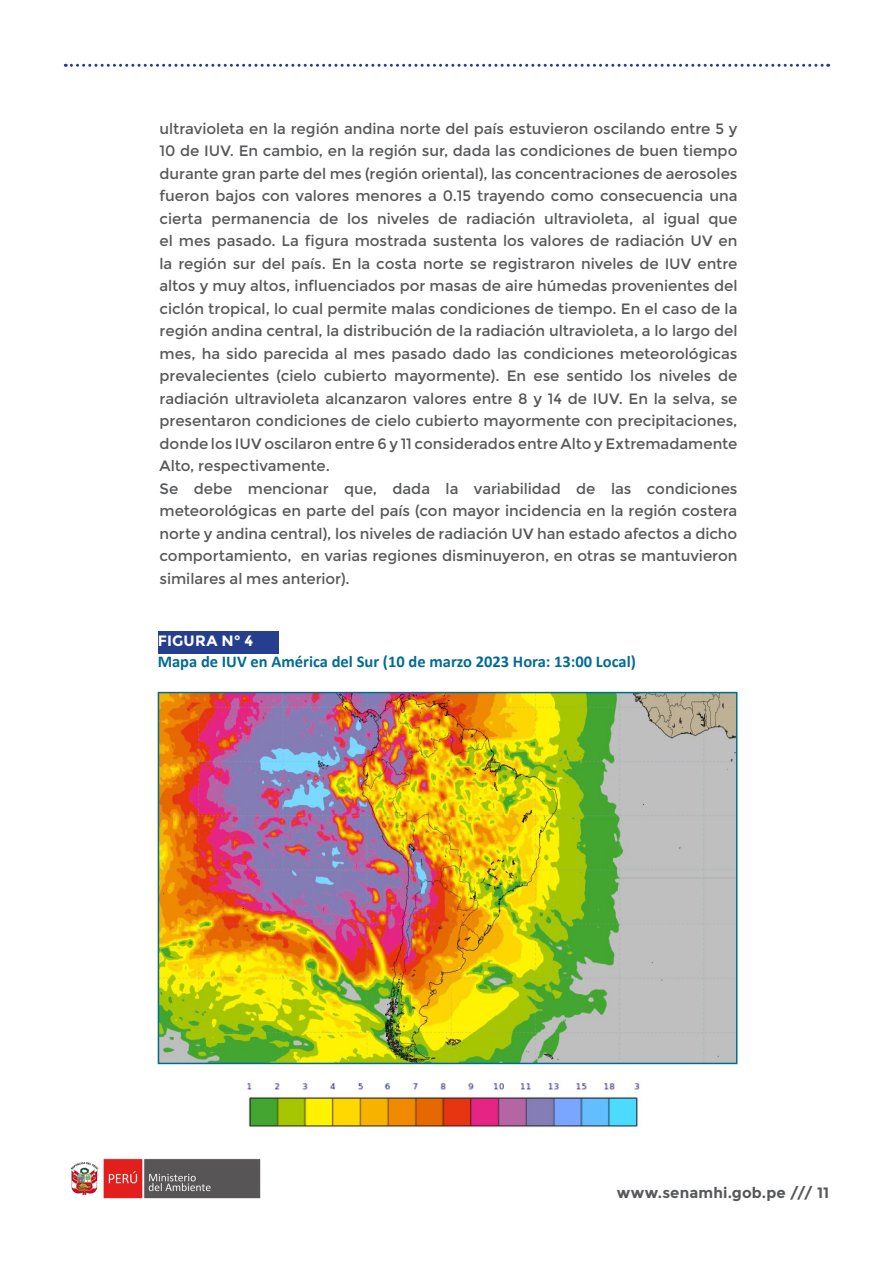
<style>
.page{position:relative;width:893px;height:1263px;background:#fff}
.page>*{position:absolute;margin:0;border:0;box-sizing:border-box;transform-origin:0 0}
.tex-_de_gráfico_nro{font:700 16.5px "Calibri";color:#006c95}
.t1{font:15px/22.5px "Montserrat";letter-spacing:-.005em;color:#57585a;text-align:justify}
.t2{font:700 15px "Montserrat";letter-spacing:.01em;color:#57585a}
.tex-_de_gráfico_nro-2{font:700 15px "Montserrat";letter-spacing:.01em;color:#fff}
</style>
<div class="page">
<svg style="left:65px;top:64px;width:764px;height:3px"></svg>
<img style="left:70px;top:1158px;width:191px;height:41px">
<div style="left:158px;top:631px;width:121px;height:23px;background:#253f8e"></div>
<img style="left:161px;top:695px;width:573px;height:366px">
<div style="left:158px;top:692px;width:579px;height:372px;border:2px solid #006c95"></div>
<img style="left:247px;top:1083px;width:393px;height:45px">
<p class="t1" style="left:160px;top:117px;width:579px">ultravioleta en la región andina norte del país estuvieron oscilando entre 5 y 10 de IUV. En cambio, en la región sur, dada las condiciones de buen tiempo durante gran parte del mes (región oriental), las concentraciones de aerosoles fueron bajos con valores menores a 0.15 trayendo como consecuencia una cierta permanencia de los niveles de radiación ultravioleta, al igual que el mes pasado. La figura mostrada sustenta los valores de radiación UV en la región sur del país. En la costa norte se registraron niveles de IUV entre altos y muy altos, influenciados por masas de aire húmedas provenientes del ciclón tropical, lo cual permite malas condiciones de tiempo. En el caso de la región andina central, la distribución de la radiación ultravioleta, a lo largo del mes, ha sido parecida al mes pasado dado las condiciones meteorológicas prevalecientes (cielo cubierto mayormente). En ese sentido los niveles de radiación ultravioleta alcanzaron valores entre 8 y 14 de IUV. En la selva, se presentaron condiciones de cielo cubierto mayormente con precipitaciones, donde los IUV oscilaron entre 6 y 11 considerados entre Alto y Extremadamente Alto, respectivamente.</p>
<p class="t1" style="left:160px;top:477px;width:579px">Se debe mencionar que, dada la variabilidad de las condiciones meteorológicas en parte del país (con mayor incidencia en la región costera norte y andina central), los niveles de radiación UV han estado afectos a dicho comportamiento, en varias regiones disminuyeron, en otras se mantuvieron similares al mes anterior).</p>
<p class="tex-_de_gráfico_nro-2" style="left:158px;top:632px;width:97px">FIGURA N° 4</p>
<p class="tex-_de_gráfico_nro" style="left:158px;top:650px;width:480px">Mapa de IUV en América del Sur (10 de marzo 2023 Hora: 13:00 Local)</p>
<p class="t2" style="left:617px;top:1184px;width:214px">www.senamhi.gob.pe /// 11</p>
</div>
